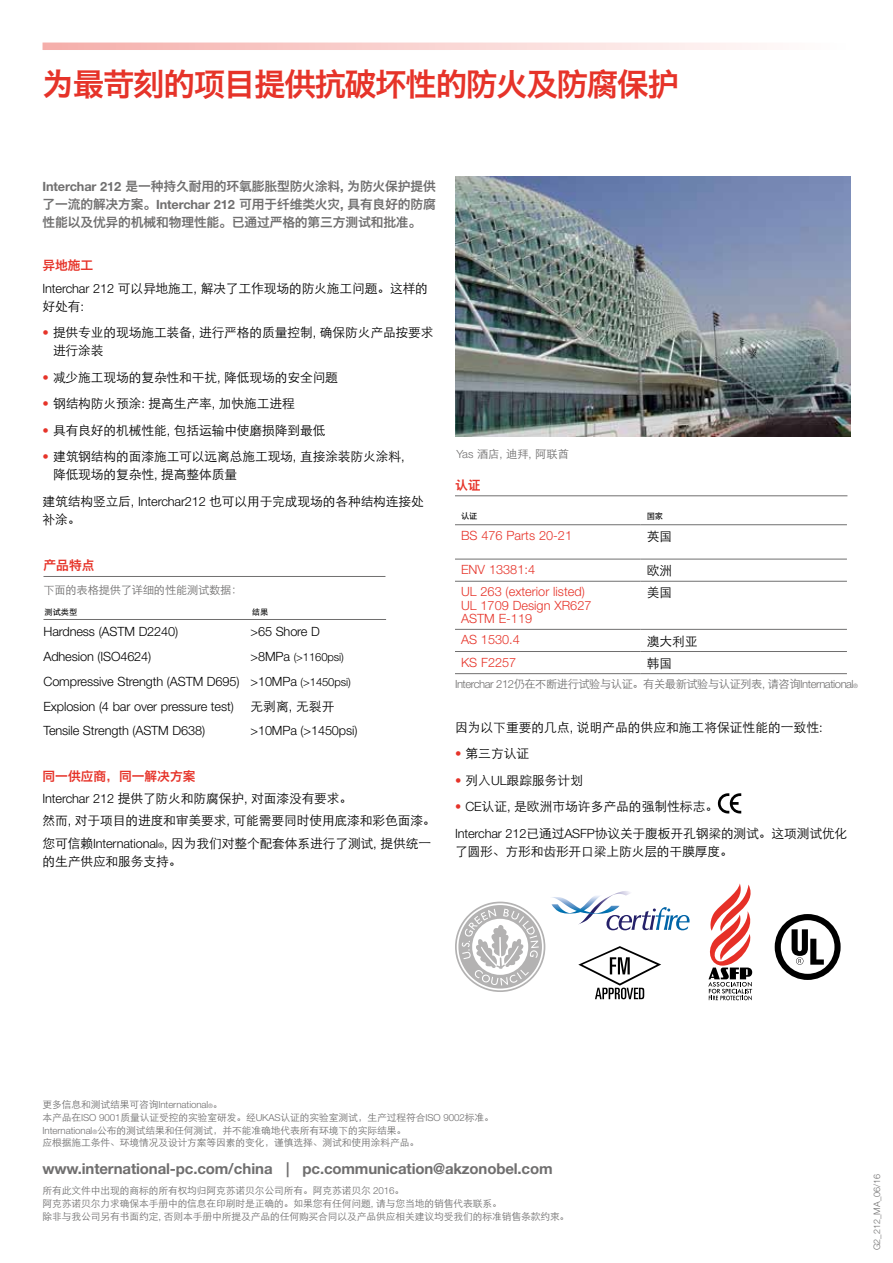
<style>
.page{position:relative;width:893px;height:1263px;background:#fff}
.page>*{position:absolute;margin:0;border:0;box-sizing:border-box;transform-origin:0 0}
.t1{font:31.5px "Hiragino Sans GB W6";letter-spacing:-.04em;color:#e63329}
.t2{font:700 15px "Helvetica Neue LT Pro";letter-spacing:-.01em;color:#706f6f}
.t3{font:12.75px/18px "ST Xihei";letter-spacing:-.01em;color:#000}
.t4{font:300 12.75px/25px "Helvetica Neue LT Pro";letter-spacing:-.01em;color:#000}
.t5{font:12.75px/18px "Hiragino Sans GB W6";letter-spacing:-.01em;color:#706f6f;text-align:justify}
.t6{font:300 12.75px/13.5px "Helvetica Neue LT Pro";color:#e63329}
.t7{font:12.75px "Hiragino Sans GB W6";color:#e63329}
.t8{font:300 11.25px "Helvetica Neue LT Pro";letter-spacing:-.04em;color:#706f6f}
.t9{font:11.25px "ST Xihei";letter-spacing:-.02em;color:#706f6f}
.t10{font:300 11.25px "Helvetica Neue LT Pro";letter-spacing:-.01em;color:#000}
.t11{font:9.75px/12.8px "ST Xihei";letter-spacing:-.01em;color:#706f6f}
.t12{font:300 9px "Helvetica Neue LT Pro";color:#706f6f}
.t13{font:8.25px "ST Heiti";color:#000}
.s1{font-family:"Helvetica Neue LT Pro";font-weight:700}
.s2{font-family:"Helvetica Neue LT Pro";font-weight:300}
.s3{font-family:"Helvetica Neue LT Pro";font-weight:300;color:#e63329}
.s4{font-size:12.75px}
.s5{font-size:11.25px}
.s6{font-family:"Helvetica Neue LT Pro";font-weight:300;font-size:7.5px}
.s7{font-family:"ST Xihei";font-weight:400}
.s8{font-size:6px}
.s9{font-family:"Helvetica Neue LT Pro";font-weight:300;font-size:6px}
</style>
<div class="page">
<hr style="left:43px;top:576px;width:342px;height:1px;background:#706f6f">
<hr style="left:43px;top:619px;width:343px;height:1px;background:#706f6f">
<svg style="left:43px;top:43px;width:715px;height:7px;background:#f9d1cf"></svg>
<hr style="left:455px;top:524px;width:186px;height:1px;background:#706f6f">
<hr style="left:641px;top:524px;width:206px;height:1px;background:#706f6f">
<hr style="left:455px;top:559px;width:186px;height:1px;background:#706f6f">
<hr style="left:641px;top:559px;width:206px;height:1px;background:#706f6f">
<hr style="left:455px;top:581px;width:186px;height:1px;background:#706f6f">
<hr style="left:641px;top:581px;width:206px;height:1px;background:#706f6f">
<hr style="left:455px;top:629px;width:186px;height:1px;background:#706f6f">
<hr style="left:641px;top:629px;width:206px;height:1px;background:#706f6f">
<hr style="left:455px;top:651px;width:186px;height:1px;background:#706f6f">
<hr style="left:455px;top:673px;width:186px;height:1px;background:#706f6f">
<hr style="left:641px;top:651px;width:206px;height:1px;background:#706f6f">
<hr style="left:641px;top:673px;width:206px;height:1px;background:#706f6f">
<hr style="left:455px;top:495px;width:392px;height:1px;background:#706f6f">
<img style="left:455px;top:177px;width:395px;height:259px">
<svg style="left:455px;top:891px;width:234px;height:108px"></svg>
<svg style="left:708px;top:883px;width:44px;height:117px"></svg>
<svg style="left:775px;top:914px;width:66px;height:66px"></svg>
<svg style="left:718px;top:793px;width:23px;height:20px"></svg>
<h1 class="t1" style="left:43px;top:63px;width:638px">为最苛刻的项目提供抗破坏性的防火及防腐保护</h1>
<p class="t5" style="left:43px;top:176px;width:395px"><span class="s1">Interchar 212</span> 是一种持久耐用的环氧膨胀型防火涂料<span class="s1">,</span> 为防火保护提供了一流的解决方案。<span class="s1">Interchar 212</span> 可用于纤维类火灾<span class="s1">,</span> 具有良好的防腐性能以及优异的机械和物理性能。已通过严格的第三方测试和批准。</p>
<p class="t7" style="left:43px;top:257px;width:52px">异地施工</p>
<p class="t3" style="left:43px;top:279px;width:387px"><span class="s2">Interchar 212</span> 可以异地施工<span class="s2">,</span> 解决了工作现场的防火施工问题。这样的好处有<span class="s2">:</span></p>
<p class="t3" style="left:53px;top:323px;width:382px;text-indent:-11px"><span class="s3">•</span> 提供专业的现场施工装备<span class="s2">,</span> 进行严格的质量控制<span class="s2">,</span> 确保防火产品按要求进行涂装</p>
<p class="t3" style="left:43px;top:368px;width:297px"><span class="s3">•</span> 减少施工现场的复杂性和干扰<span class="s2">,</span> 降低现场的安全问题</p>
<p class="t3" style="left:43px;top:394px;width:254px"><span class="s3">•</span> 钢结构防火预涂<span class="s2">:</span> 提高生产率<span class="s2">,</span> 加快施工进程</p>
<p class="t3" style="left:43px;top:421px;width:284px"><span class="s3">•</span> 具有良好的机械性能<span class="s2">,</span> 包括运输中使磨损降到最低</p>
<p class="t3" style="left:53px;top:447px;width:353px;text-indent:-11px"><span class="s3">•</span> 建筑钢结构的面漆施工可以远离总施工现场<span class="s2">,</span> 直接涂装防火涂料<span class="s2">,</span>降低现场的复杂性<span class="s2">,</span> 提高整体质量</p>
<p class="t3" style="left:43px;top:492px;width:383px">建筑结构竖立后<span class="s2">, Interchar212</span> 也可以用于完成现场的各种结构连接处补涂。</p>
<p class="t7" style="left:44px;top:557px;width:52px">产品特点</p>
<p class="t9" style="left:43px;top:584px;width:201px">下面的表格提供了详细的性能测试数据：</p>
<p class="t13" style="left:44px;top:608px;width:35px">测试类型</p>
<p class="t13" style="left:252px;top:608px;width:18px">结果</p>
<p class="t4" style="left:44px;top:618px;width:136px">Hardness (ASTM D2240)</p>
<p class="t4" style="left:250px;top:618px;width:71px">&gt;65 Shore D</p>
<p class="t4" style="left:44px;top:643px;width:109px">Adhesion (ISO4624)</p>
<p class="t10" style="left:250px;top:650px;width:95px"><span class="s4">&gt;8MPa</span> (&gt;1160psi)</p>
<p class="t4" style="left:44px;top:668px;width:309px">Compressive Strength (ASTM D695) &gt;10MPa <span class="s5">(&gt;1450psi)<br></span>Explosion (4 bar over pressure test)</p>
<p class="t3" style="left:250px;top:697px;width:85px">无剥离<span class="s2">,</span> 无裂开</p>
<p class="t4" style="left:44px;top:718px;width:163px">Tensile Strength (ASTM D638)</p>
<p class="t4" style="left:250px;top:718px;width:108px">&gt;10MPa (&gt;1450psi)</p>
<p class="t7" style="left:43px;top:768px;width:155px">同一供应商，同一解决方案</p>
<p class="t3" style="left:43px;top:787px;width:395px;line-height:22.2px"><span class="s2">Interchar 212</span> 提供了防火和防腐保护<span class="s2">,</span> 对面漆没有要求。<br>然而<span class="s2">,</span> 对于项目的进度和审美要求<span class="s2">,</span> 可能需要同时使用底漆和彩色面漆。您可信赖<span class="s2">International</span><span class="s6">®</span><span class="s2">,</span> 因为我们对整个配套体系进行了测试<span class="s2">,</span> 提供统一</p>
<p class="t3" style="left:43px;top:852px;width:140px">的生产供应和服务支持。</p>
<p class="t9" style="left:456px;top:448px;width:114px"><span class="s2">Yas</span> 酒店<span class="s2">,</span> 迪拜<span class="s2">,</span> 阿联酋</p>
<p class="t7" style="left:455px;top:476px;width:27px">认证</p>
<p class="t13" style="left:461px;top:512px;width:18px">认证</p>
<p class="t13" style="left:647px;top:512px;width:18px">国家</p>
<p class="t6" style="left:461px;top:528px;width:113px">BS 476 Parts 20-21</p>
<p class="t3" style="left:647px;top:527px;width:27px">英国</p>
<p class="t6" style="left:461px;top:563px;width:76px">ENV 13381:4</p>
<p class="t3" style="left:647px;top:562px;width:27px">欧洲</p>
<p class="t6" style="left:461px;top:585px;width:132px">UL 263 (exterior listed)<br>UL 1709 Design XR627<br>ASTM E-119</p>
<p class="t3" style="left:647px;top:584px;width:27px">美国</p>
<p class="t6" style="left:461px;top:633px;width:60px">AS 1530.4</p>
<p class="t3" style="left:647px;top:632px;width:52px">澳大利亚</p>
<p class="t6" style="left:461px;top:655px;width:57px">KS F2257</p>
<p class="t3" style="left:647px;top:654px;width:27px">韩国</p>
<p class="t8" style="left:455px;top:677px;width:405px">Interchar 212<span class="s7">仍在不断进行试验与认证。有关最新试验与认证列表</span>, <span class="s7">请咨询</span>International<span class="s8">®</span></p>
<p class="t3" style="left:455px;top:718px;width:369px">因为以下重要的几点<span class="s2">,</span> 说明产品的供应和施工将保证性能的一致性<span class="s2">:</span></p>
<p class="t3" style="left:455px;top:744px;width:76px"><span class="s3">•</span> 第三方认证</p>
<p class="t3" style="left:455px;top:771px;width:130px"><span class="s3">•</span> 列入<span class="s2">UL</span>跟踪服务计划</p>
<p class="t3" style="left:455px;top:793px;width:394px;line-height:26.5px"><span class="s3">•</span> <span class="s2">CE</span>认证<span class="s2">,</span> 是欧洲市场许多产品的强制性标志。<br><span class="s2">Interchar 212</span>已通过<span class="s2">ASFP</span>协议关于腹板开孔钢梁的测试。这项测试优化</p>
<p class="t3" style="left:455px;top:842px;width:279px">了圆形、方形和齿形开口梁上防火层的干膜厚度。</p>
<p class="t11" style="left:43px;top:1098px;width:453px">更多信息和测试结果可咨询<span class="s2">International</span><span class="s9">®</span>。<br>本产品在<span class="s2">ISO 9001</span>质量认证受控的实验室研发。经<span class="s2">UKAS</span>认证的实验室测试，生产过程符合<span class="s2">ISO 9002</span>标准。<span class="s2">International</span><span class="s9">®</span>公布的测试结果和任何测试，并不能准确地代表所有环境下的实际结果。<br>应根据施工条件、环境情况及设计方案等因素的变化，谨慎选择、测试和使用涂料产品。</p>
<p class="t2" style="left:43px;top:1159px;width:512px">www.international-pc.com/china | pc.communication@akzonobel.com</p>
<p class="t11" style="left:43px;top:1183px;width:528px;line-height:13.4px">所有此文件中出现的商标的所有权均归阿克苏诺贝尔公司所有。阿克苏诺贝尔 <span class="s2">2016</span>。<br>阿克苏诺贝尔力求确保本手册中的信息在印刷时是正确的。如果您有任何问题<span class="s2">,</span> 请与您当地的销售代表联系。<br>除非与我公司另有书面约定<span class="s2">,</span> 否则本手册中所提及产品的任何购买合同以及产品供应相关建议均受我们的标准销售条款约束。</p>
<p class="t12" style="left:871px;top:1250px;width:78px;rotate:-90deg">G2_212_MA_06/16</p>
</div>
